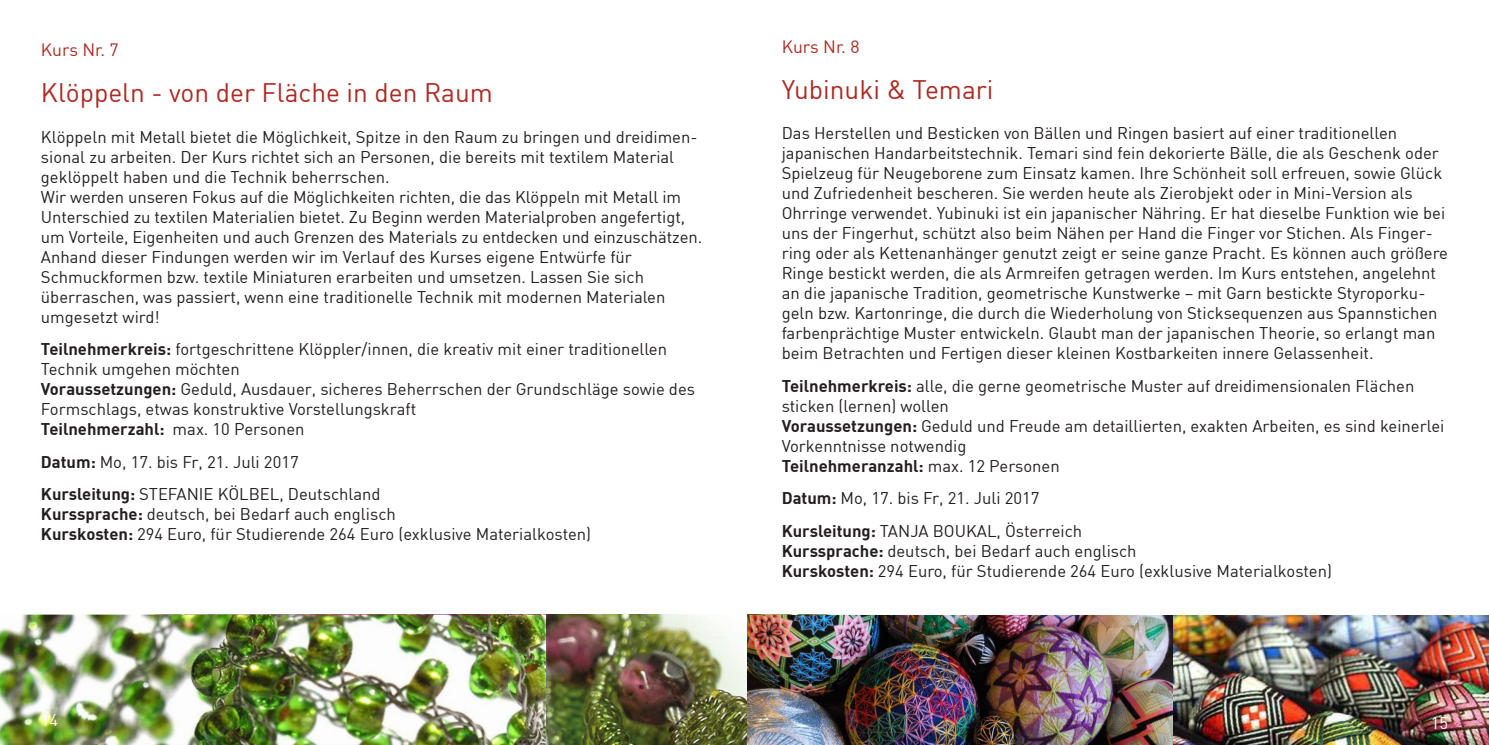
<style>
.page{position:relative;width:1489px;height:745px;background:#fff}
.page>*{position:absolute;margin:0;border:0;box-sizing:border-box;transform-origin:0 0}
.t1{font:26.25px "DIN";color:#ad2a23}
.t2{font:17.5px "DIN";color:#ad2a23}
.t3{font:17.5px "DIN";color:#fff}
.t4{font:16.62px/19.9px "DIN";color:#231f20}
.t5{font:16.62px "DIN";color:#fff}
.s1{font-weight:700}
</style>
<div class="page">
<img style="left:746px;top:615px;width:742px;height:129px">
<img style="left:0;top:614px;width:546px;height:130px">
<img style="left:546px;top:614px;width:200px;height:130px">
<p class="t2" style="left:41px;top:38px;width:79px">Kurs Nr. 7</p>
<h1 class="t1" style="left:41px;top:76px;width:453px">Klöppeln - von der Fläche in den Raum</h1>
<p class="t4" style="left:41px;top:127px;width:662px">Klöppeln mit Metall bietet die Möglichkeit, Spitze in den Raum zu bringen und dreidimen&shy;sional zu arbeiten. Der Kurs richtet sich an Personen, die bereits mit textilem Material geklöppelt haben und die Technik beherrschen.<br>Wir werden unseren Fokus auf die Möglichkeiten richten, die das Klöppeln mit Metall im Unterschied zu textilen Materialien bietet. Zu Beginn werden Materialproben angefertigt, um Vorteile, Eigenheiten und auch Grenzen des Materials zu entdecken und einzuschätzen.<br>Anhand dieser Findungen werden wir im Verlauf des Kurses eigene Entwürfe für Schmuckformen bzw. textile Miniaturen erarbeiten und umsetzen. Lassen Sie sich überraschen, was passiert, wenn eine traditionelle Technik mit modernen Materialen umgesetzt wird!</p>
<p class="t4" style="left:41px;top:339px;width:655px"><span class="s1">Teilnehmerkreis:</span> fortgeschrittene Klöppler/innen, die kreativ mit einer traditionellen Technik umgehen möchten<br><span class="s1">Voraussetzungen:</span> Geduld, Ausdauer, sicheres Beherrschen der Grundschläge sowie des Formschlags, etwas konstruktive Vorstellungskraft<br><span class="s1">Teilnehmerzahl:</span> max. 10 Personen</p>
<p class="t4" style="left:41px;top:445px;width:341px;line-height:32.6px"><span class="s1">Datum:</span> Mo, 17. bis Fr, 21. Juli 2017<br><span class="s1">Kursleitung:</span> STEFANIE KÖLBEL, Deutschland</p>
<p class="t4" style="left:41px;top:504px;width:551px"><span class="s1">Kurssprache:</span> deutsch, bei Bedarf auch englisch<br><span class="s1">Kurskosten:</span> 294 Euro, für Studierende 264 Euro (exklusive Materialkosten)</p>
<p class="t2" style="left:781px;top:36px;width:79px">Kurs Nr. 8</p>
<h1 class="t1" style="left:781px;top:74px;width:213px">Yubinuki &amp; Temari</h1>
<p class="t4" style="left:781px;top:123px;width:667px">Das Herstellen und Besticken von Bällen und Ringen basiert auf einer traditionellen japanischen Handarbeitstechnik. Temari sind fein dekorierte Bälle, die als Geschenk oder Spielzeug für Neugeborene zum Einsatz kamen. Ihre Schönheit soll erfreuen, sowie Glück und Zufriedenheit bescheren. Sie werden heute als Zierobjekt oder in Mini-Version als Ohrringe verwendet. Yubinuki ist ein japanischer Nähring. Er hat dieselbe Funktion wie bei uns der Fingerhut, schützt also beim Nähen per Hand die Finger vor Stichen. Als Finger&shy;ring oder als Kettenanhänger genutzt zeigt er seine ganze Pracht. Es können auch größere Ringe bestickt werden, die als Armreifen getragen werden. Im Kurs entstehen, angelehnt an die japanische Tradition, geometrische Kunstwerke – mit Garn bestickte Styroporku&shy;geln bzw. Kartonringe, die durch die Wiederholung von Sticksequenzen aus Spannstichen farbenprächtige Muster entwickeln. Glaubt man der japanischen Theorie, so erlangt man beim Betrachten und Fertigen dieser kleinen Kostbarkeiten innere Gelassenheit.</p>
<p class="t4" style="left:781px;top:375px;width:664px"><span class="s1">Teilnehmerkreis:</span> alle, die gerne geometrische Muster auf dreidimensionalen Flächen sticken (lernen) wollen<br><span class="s1">Voraussetzungen:</span> Geduld und Freude am detaillierten, exakten Arbeiten, es sind keinerlei Vorkenntnisse notwendig<br><span class="s1">Teilnehmeranzahl:</span> max. 12 Personen</p>
<p class="t4" style="left:781px;top:481px;width:302px;line-height:32.6px"><span class="s1">Datum:</span> Mo, 17. bis Fr, 21. Juli 2017<br><span class="s1">Kursleitung:</span> TANJA BOUKAL, Österreich</p>
<p class="t4" style="left:781px;top:540px;width:551px"><span class="s1">Kurssprache:</span> deutsch, bei Bedarf auch englisch<br><span class="s1">Kurskosten:</span> 294 Euro, für Studierende 264 Euro (exklusive Materialkosten)</p>
<p class="t3" style="left:41px;top:709px;width:11px">6</p>
<p class="t3" style="left:1438px;top:709px;width:11px">7</p>
<p class="t5" style="left:41px;top:709px;width:19px">14</p>
<p class="t5" style="left:1430px;top:710px;width:19px">1515</p>
</div>
